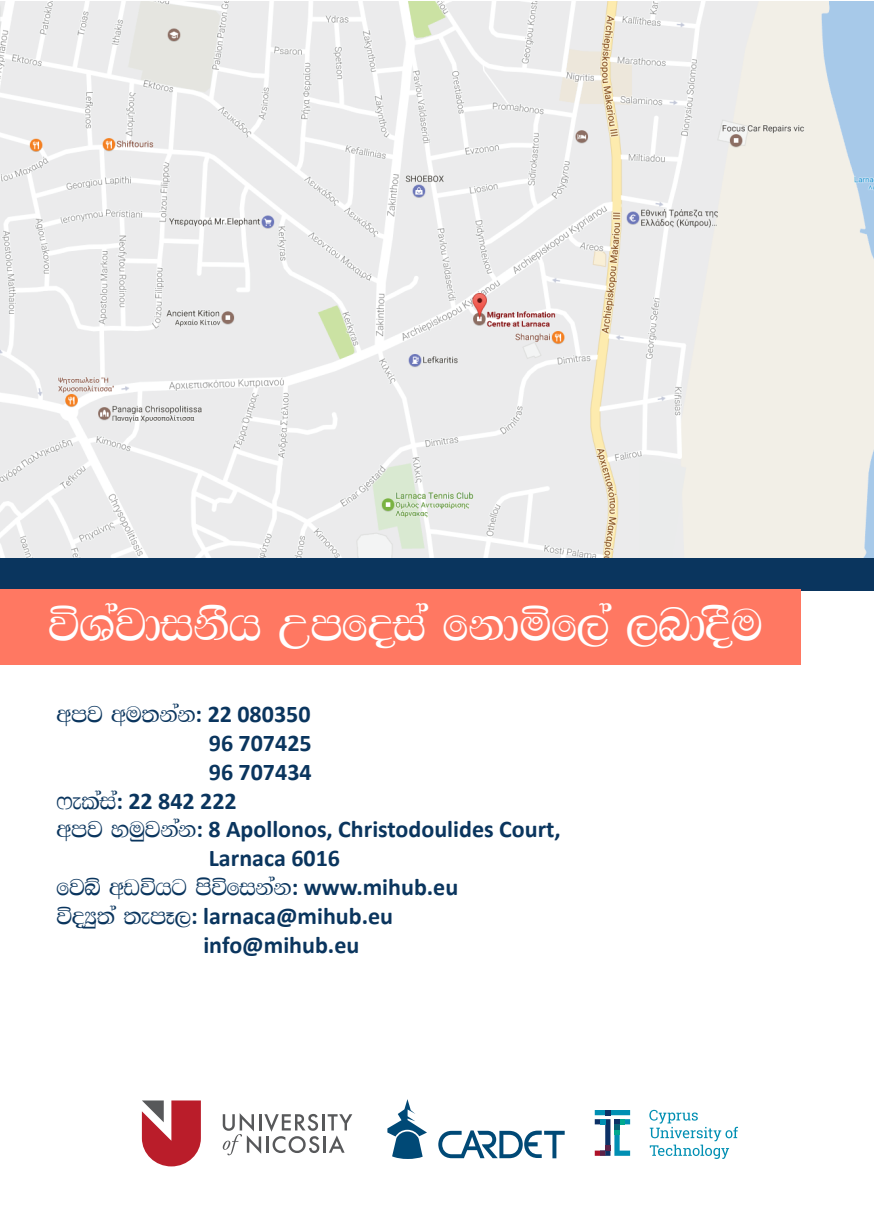
<style>
.page{position:relative;width:874px;height:1225px;background:#fff}
.page>*{position:absolute;margin:0;border:0;box-sizing:border-box;transform-origin:0 0}
.t1{font:48px "FM Bindumathix";color:#fff}
.t2{font:700 24px/28.8px "Calibri";color:#0a355e}
.t3{font:24px "FM Bindumathix";color:#0a355e}
.s1{font-family:"Calibri";font-weight:700}
.s2{font-family:"FM Bindumathix";font-weight:400}
</style>
<div class="page">
<img style="left:0;top:1px;width:873px;height:563px">
<div style="left:1px;top:558px;width:872px;height:32px;background:#0a355e"></div>
<div style="left:1px;top:589px;width:799px;height:75px;background:#ff7862"></div>
<svg style="left:649px;top:1109px;width:88px;height:50px"></svg>
<svg style="left:594px;top:1110px;width:35px;height:45px"></svg>
<svg style="left:387px;top:1099px;width:40px;height:60px"></svg>
<svg style="left:438px;top:1130px;width:126px;height:28px"></svg>
<svg style="left:141px;top:1100px;width:60px;height:67px"></svg>
<svg style="left:222px;top:1113px;width:130px;height:42px"></svg>
<h1 class="t1" style="left:49px;top:602px;width:715px">ÚYAJDIKSH WMFOIA FKDÑF,A ,NDOSU</h1>
<p class="t3" style="left:57px;top:703px;width:255px">WMJ WU;KAK<span class="s1">: 22 080350</span></p>
<p class="t2" style="left:209px;top:728px;width:104px">96 707425</p>
<p class="t2" style="left:209px;top:757px;width:104px">96 707434</p>
<p class="t2" style="left:57px;top:786px;width:181px"><span class="s2">*ELAIA</span>: 22 842 222</p>
<p class="t2" style="left:57px;top:814px;width:505px"><span class="s2">WMJ YUQJKAK</span>: 8 Apollonos, Christodoulides Court,</p>
<p class="t2" style="left:209px;top:843px;width:133px">Larnaca 6016</p>
<p class="t3" style="left:57px;top:876px;width:403px">FJÍ WVÚHG MSÚFIKAK<span class="s1">: www.mihub.eu</span></p>
<p class="t2" style="left:203px;top:901px;width:191px;text-indent:-146px"><span class="s2">ÚOHQ;A ;EME,</span>: larnaca@mihub.eu info@mihub.eu</p>
</div>
